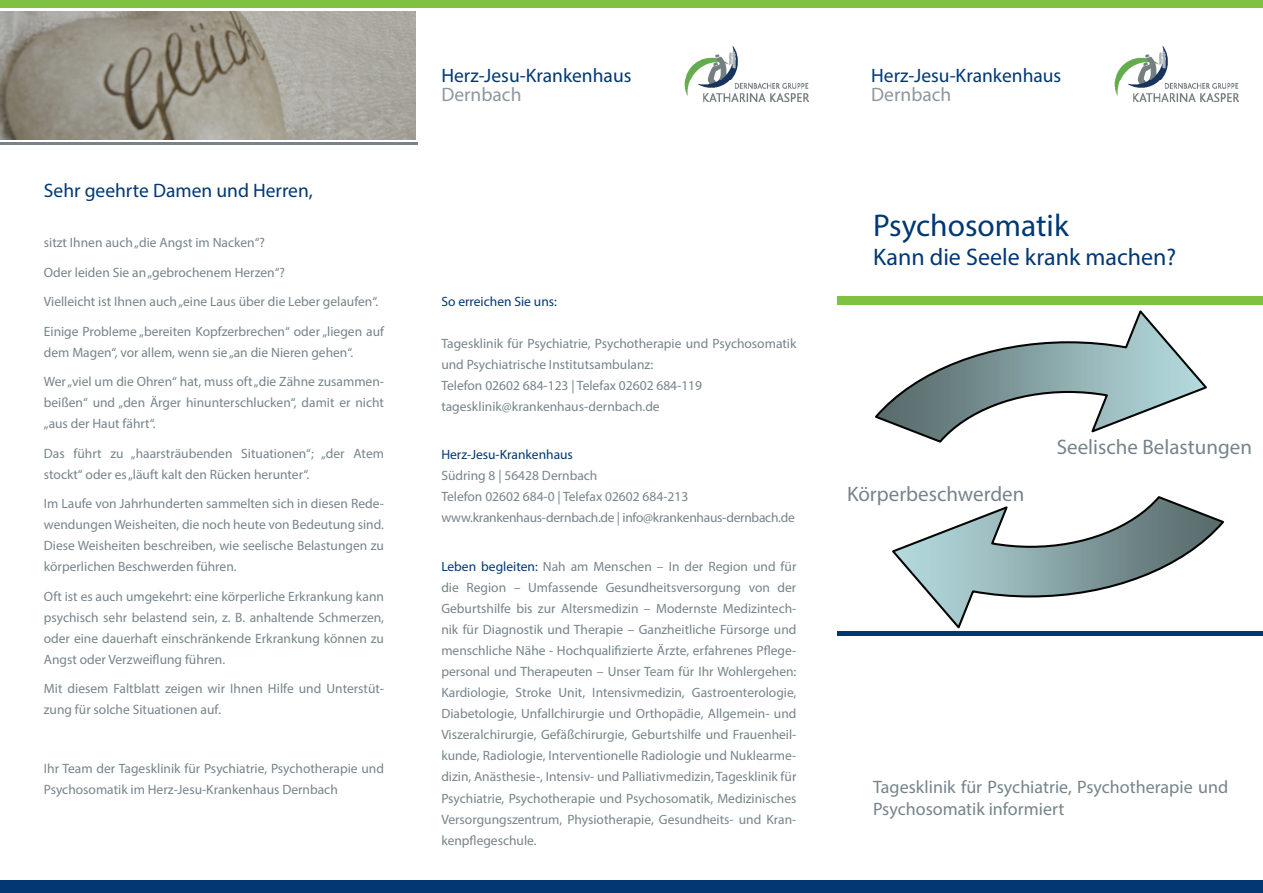
<style>
.page{position:relative;width:1263px;height:893px;background:#fff}
.page>*{position:absolute;margin:0;border:0;box-sizing:border-box;transform-origin:0 0}
.t1{font:31.5px "Myriad Pro";color:#013874}
.t2{font:24px "Myriad Pro";color:#013874}
.t3{font:21px "Myriad Pro";color:#76848a}
.t4{font:19.5px "Myriad Pro";color:#013874}
.t5{font:19.5px "Myriad Pro";color:#8d979d}
.t6{font:18px/21.6px "Myriad Pro";color:#76848a}
.t7{font:13.5px/21px "Myriad Pro";color:#76848a}
.t8{font:13.5px "Myriad Pro";color:#013874}
.s1{color:#013874}
</style>
<div class="page">
<img style="left:0;top:12px;width:416px;height:127px">
<div style="left:0;top:881px;width:1263px;height:12px;background:#013874"></div>
<div style="left:0;top:0;width:1263px;height:8px;background:#7fc241"></div>
<hr style="left:0;top:142px;width:418px;height:3px;background:#76848a">
<img style="left:685px;top:47px;width:123px;height:55px">
<img style="left:1115px;top:47px;width:123px;height:55px">
<div style="left:838px;top:296px;width:425px;height:8px;background:#7fc241"></div>
<hr style="left:838px;top:632px;width:425px;height:4px;background:#013874">
<svg style="left:875px;top:310px;width:332px;height:133px"></svg>
<svg style="left:892px;top:496px;width:332px;height:133px"></svg>
<h3 class="t4" style="left:44px;top:178px;width:270px">Sehr geehrte Damen und Herren,</h3>
<p class="t7" style="left:44px;top:228px;width:342px;line-height:29.5px">sitzt Ihnen auch „die Angst im Nacken“?<br>Oder leiden Sie an „gebrochenem Herzen“?<br>Vielleicht ist Ihnen auch „eine Laus über die Leber gelaufen“.<br>Einige Probleme „bereiten Kopfzerbrechen“ oder „liegen auf</p>
<p class="t7" style="left:44px;top:337px;width:342px;line-height:29.5px">dem Magen“, vor allem, wenn sie „an die Nieren gehen“.<br>Wer „viel um die Ohren“ hat, muss oft „die Zähne zusammen-</p>
<p class="t7" style="left:44px;top:392px;width:342px">beißen“ und „den Ärger hinunterschlucken“, damit er nicht „aus der Haut fährt“.</p>
<p class="t7" style="left:44px;top:443px;width:342px">Das führt zu „haarsträubenden Situationen“; „der Atem stockt“ oder es „läuft kalt den Rücken herunter“.</p>
<p class="t7" style="left:44px;top:493px;width:342px;text-align:justify">Im Laufe von Jahrhunderten sammelten sich in diesen Rede&shy;wendungen Weisheiten, die noch heute von Bedeutung sind.<br>Diese Weisheiten beschreiben, wie seelische Belastungen zu körperlichen Beschwerden führen.</p>
<p class="t7" style="left:44px;top:586px;width:342px;text-align:justify">Oft ist es auch umgekehrt: eine körperliche Erkrankung kann psychisch sehr belastend sein, z. B. anhaltende Schmerzen, oder eine dauerhaft einschränkende Erkrankung können zu Angst oder Verzweiflung führen.</p>
<p class="t7" style="left:44px;top:678px;width:342px">Mit diesem Faltblatt zeigen wir Ihnen Hilfe und Unterstüt&shy;zung für solche Situationen auf.</p>
<p class="t7" style="left:44px;top:758px;width:342px">Ihr Team der Tagesklinik für Psychiatrie, Psychotherapie und<br>Psychosomatik im Herz-Jesu-Krankenhaus Dernbach</p>
<h3 class="t4" style="left:441px;top:63px;width:192px">Herz-Jesu-Krankenhaus</h3>
<h3 class="t5" style="left:441px;top:83px;width:82px">Dernbach</h3>
<p class="t8" style="left:441px;top:293px;width:117px">So erreichen Sie uns:</p>
<p class="t7" style="left:441px;top:333px;width:357px">Tagesklinik für Psychiatrie, Psychotherapie und Psychosomatik und Psychiatrische Institutsambulanz:<br>Telefon 02602 684-123 | Telefax 02602 684-119 tagesklinik@krankenhaus-dernbach.de</p>
<p class="t8" style="left:441px;top:446px;width:133px">Herz-Jesu-Krankenhaus</p>
<p class="t7" style="left:441px;top:465px;width:355px">Südring 8 | 56428 Dernbach<br>Telefon 02602 684-0 | Telefax 02602 684-213 www.krankenhaus-dernbach.de | info@krankenhaus-dernbach.de</p>
<p class="t7" style="left:441px;top:556px;width:357px;text-align:justify"><span class="s1">Leben begleiten:</span> Nah am Menschen – In der Region und für die Region – Umfassende Gesundheitsversorgung von der Geburtshilfe bis zur Altersmedizin – Modernste Medizintech&shy;nik für Diagnostik und Therapie – Ganzheitliche Fürsorge und menschliche Nähe - Hochqualifizierte Ärzte, erfahrenes Pflege&shy;personal und Therapeuten – Unser Team für Ihr Wohlergehen:<br>Kardiologie, Stroke Unit, Intensivmedizin, Gastroenterologie, Diabetologie, Unfallchirurgie und Orthopädie, Allgemein- und Viszeralchirurgie, Gefäßchirurgie, Geburtshilfe und Frauenheil&shy;kunde, Radiologie, Interventionelle Radiologie und Nuklearme&shy;dizin, Anästhesie-, Intensiv- und Palliativmedizin, Tagesklinik für Psychiatrie, Psychotherapie und Psychosomatik, Medizinisches Versorgungszentrum, Physiotherapie, Gesundheits- und Kran&shy;kenpflegeschule.</p>
<h3 class="t4" style="left:871px;top:63px;width:192px">Herz-Jesu-Krankenhaus</h3>
<h3 class="t5" style="left:871px;top:83px;width:82px">Dernbach</h3>
<h1 class="t1" style="left:873px;top:206px;width:197px">Psychosomatik</h1>
<h2 class="t2" style="left:873px;top:242px;width:305px">Kann die Seele krank machen?</h2>
<h3 class="t3" style="left:847px;top:480px;width:179px">Körperbeschwerden</h3>
<h3 class="t3" style="left:1057px;top:434px;width:197px">Seelische Belastungen</h3>
<h3 class="t6" style="left:873px;top:776px;width:357px">Tagesklinik für Psychiatrie, Psychotherapie und<br>Psychosomatik informiert</h3>
</div>
